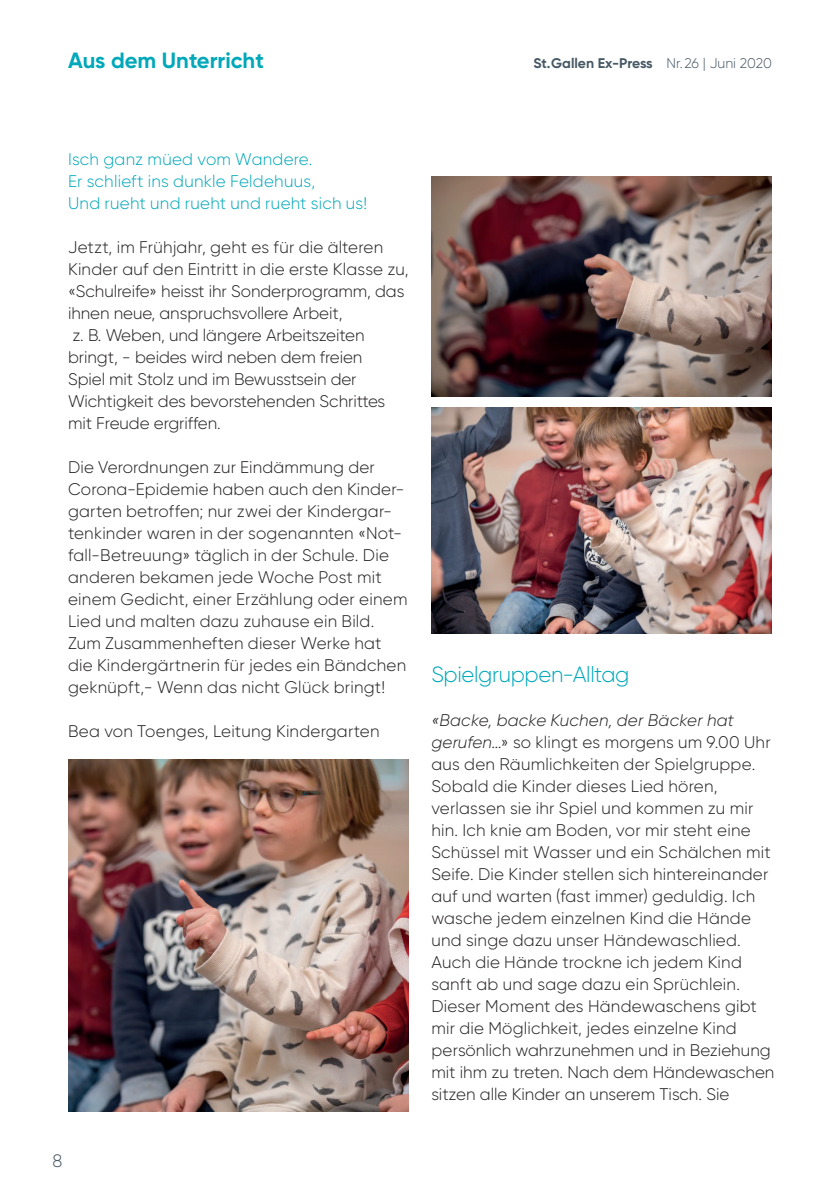
<style>
.page{position:relative;width:840px;height:1191px;background:#fff}
.page>*{position:absolute;margin:0;border:0;box-sizing:border-box;transform-origin:0 0}
.Fliesstext_8_5_pt_li{font:300 22px "Gilroy";letter-spacing:-.02em;color:#00a8b9}
.t1{font:700 22px "Gilroy";color:#00a8b9}
.t2{font:300 18px "Gilroy";color:#475865}
.Fliesstext_8_5_pt_li-2{font:300 16.8px/22px "Gilroy";letter-spacing:.01em;color:#231f20}
.Fliesstext_8_5_pt_li-3{font:300 16.8px/22px "Gilroy";letter-spacing:.015em;color:#00a8b9}
.t3{font:700 14px "Gilroy";color:#475865}
.s1{font-weight:300}
.s2{font-style:italic}
</style>
<div class="page">
<img style="left:68px;top:759px;width:340px;height:352px">
<img style="left:431px;top:176px;width:340px;height:220px">
<img style="left:431px;top:407px;width:340px;height:227px">
<p class="t1" style="left:68px;top:47px;width:197px">Aus dem Unterricht</p>
<p class="t3" style="left:533px;top:54px;width:240px">St.Gallen Ex-Press <span class="s1">Nr.26 | Juni 2020</span></p>
<p class="Fliesstext_8_5_pt_li-3" style="left:68px;top:148px;width:300px">Isch ganz müed vom Wandere.<br>Er schlieft ins dunkle Feldehuus,<br>Und rueht und rueht und rueht sich us!</p>
<p class="Fliesstext_8_5_pt_li-2" style="left:68px;top:236px;width:342px">Jetzt, im Frühjahr, geht es für die älteren Kinder auf den Eintritt in die erste Klasse zu, «Schulreife» heisst ihr Sonderprogramm, das ihnen neue, anspruchsvollere Arbeit,<br>z. B. Weben, und längere Arbeitszeiten bringt, - beides wird neben dem freien<br>Spiel mit Stolz und im Bewusstsein der Wichtigkeit des bevorstehenden Schrittes mit Freude ergriffen.</p>
<p class="Fliesstext_8_5_pt_li-2" style="left:68px;top:456px;width:341px">Die Verordnungen zur Eindämmung der Corona-Epidemie haben auch den Kinder&shy;garten betroffen; nur zwei der Kindergar&shy;tenkinder waren in der sogenannten «Not&shy;fall-Betreuung» täglich in der Schule. Die anderen bekamen jede Woche Post mit einem Gedicht, einer Erzählung oder einem Lied und malten dazu zuhause ein Bild.<br>Zum Zusammenheften dieser Werke hat die Kindergärtnerin für jedes ein Bändchen geknüpft,- Wenn das nicht Glück bringt!</p>
<p class="Fliesstext_8_5_pt_li-2" style="left:68px;top:720px;width:313px">Bea von Toenges, Leitung Kindergarten</p>
<p class="t2" style="left:52px;top:1149px;width:11px">8</p>
<p class="Fliesstext_8_5_pt_li" style="left:431px;top:661px;width:199px">Spielgruppen-Alltag</p>
<p class="Fliesstext_8_5_pt_li-2" style="left:431px;top:709px;width:344px"><span class="s2">«Backe, backe Kuchen, der Bäcker hat gerufen…</span>» so klingt es morgens um 9.00 Uhr aus den Räumlichkeiten der Spielgruppe.<br>Sobald die Kinder dieses Lied hören, verlassen sie ihr Spiel und kommen zu mir hin. Ich knie am Boden, vor mir steht eine Schüssel mit Wasser und ein Schälchen mit Seife. Die Kinder stellen sich hintereinander auf und warten (fast immer) geduldig. Ich wasche jedem einzelnen Kind die Hände und singe dazu unser Händewaschlied.<br>Auch die Hände trockne ich jedem Kind sanft ab und sage dazu ein Sprüchlein.<br>Dieser Moment des Händewaschens gibt mir die Möglichkeit, jedes einzelne Kind persönlich wahrzunehmen und in Beziehung mit ihm zu treten. Nach dem Händewaschen sitzen alle Kinder an unserem Tisch. Sie</p>
</div>
